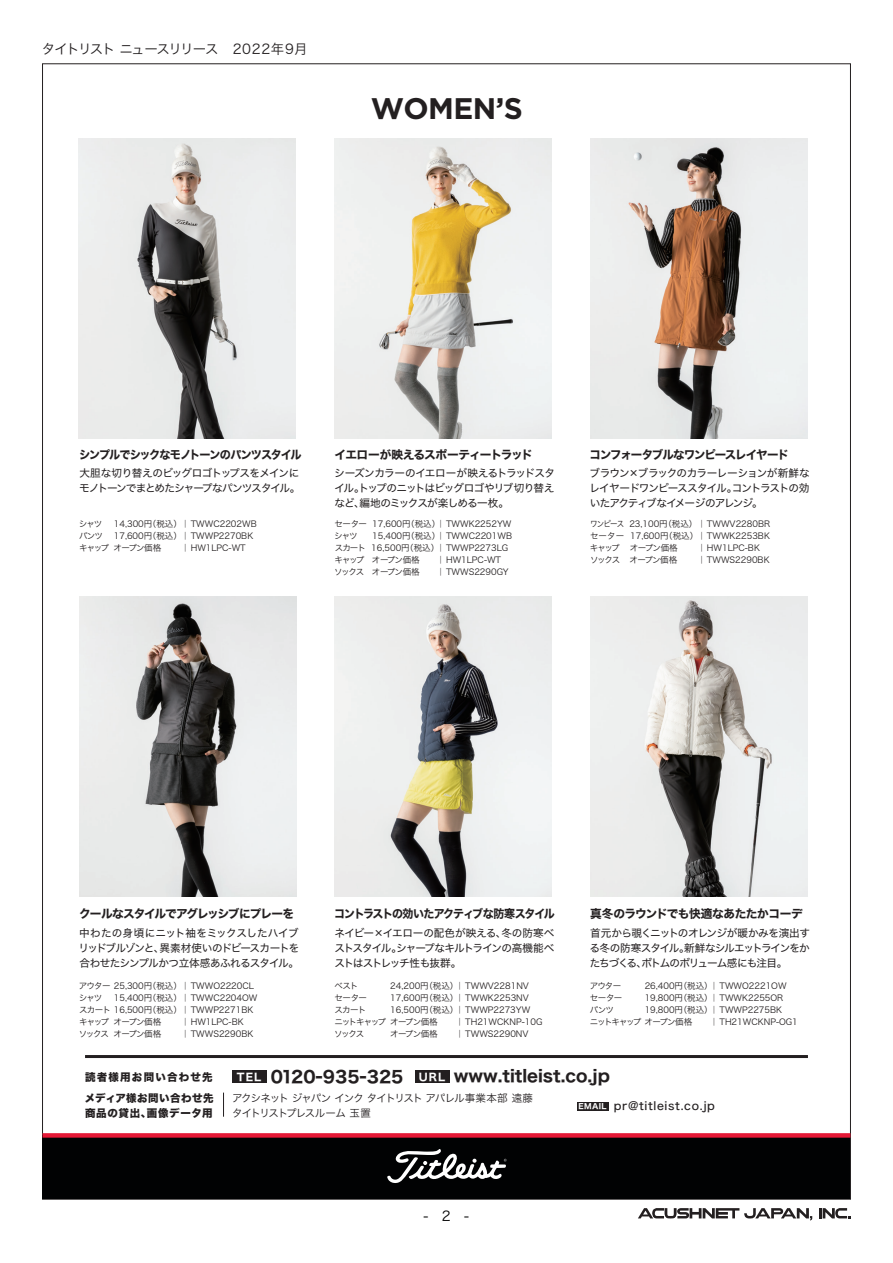
<style>
.page{position:relative;width:893px;height:1263px;background:#fff}
.page>*{position:absolute;margin:0;border:0;box-sizing:border-box;transform-origin:0 0}
.t1{font:700 29.7px "Gotham";letter-spacing:-.02em;color:#231f20}
.t2{font:16.5px "Hiragino Sans W7";color:#231f20}
.t3{font:13.5px "Hira Kaku Pro W3";letter-spacing:-.08em;color:#231f20}
.t4{font:13.5px "Hira Kaku Pro N W3";color:#030303}
.t5{font:11.7px "Hiragino Sans W7";letter-spacing:-.085em;color:#231f20}
.t6{font:11.7px "Hiragino Sans W7";letter-spacing:-.085em;color:#231f20;scale:.95 1}
.t7{font:11.7px "Hiragino Sans W7";letter-spacing:-.085em;color:#231f20;scale:.94 1}
.t8{font:11.7px "Hiragino Sans W7";letter-spacing:-.045em;color:#231f20}
.t9{font:11.25px "Hiragino Sans W5";letter-spacing:.06em;color:#231f20}
.t10{font:10.65px/14.9px "Hiragino Sans W4";letter-spacing:-.08em;color:#231f20;text-align:justify}
.t11{font:10.5px/15px "Hiragino Sans W3";letter-spacing:-.1em;color:#231f20}
.t12{font:10.5px/14.9px "Hira Kaku Std N W8";letter-spacing:.06em;color:#231f20}
.t13{font:10.5px "Hira Kaku Std N W8";letter-spacing:.115em;color:#231f20}
.t14{font:8.55px/12px "Hiragino Sans W3";color:#231f20}
.t15{font:8.55px "Hiragino Sans W3";letter-spacing:-.105em;color:#231f20}
.s1{font-family:"Hira Kaku Pro N W3"}
.s2{font-size:10.5px;color:#fff}
.s3{font-family:"Hiragino Sans W7";font-size:7.5px;color:#fff}
</style>
<div class="page">
<svg style="left:819px;top:1208px;width:31px;height:10px"></svg>
<svg style="left:638px;top:1208px;width:174px;height:12px"></svg>
<div style="left:43px;top:1135px;width:807px;height:64px;background:#010203"></div>
<div style="left:43px;top:1133px;width:807px;height:5px;background:#e51836"></div>
<svg style="left:387px;top:1149px;width:120px;height:34px"></svg>
<hr style="left:85px;top:1055px;width:723px;height:3px;background:#231f20">
<div style="left:233px;top:1070px;width:34px;height:13px;background:#231f20"></div>
<div style="left:415px;top:1070px;width:34px;height:13px;background:#231f20"></div>
<div style="left:577px;top:1102px;width:32px;height:9px;background:#231f20"></div>
<svg style="left:223px;top:1092px;width:1px;height:25px"></svg>
<img style="left:79px;top:597px;width:217px;height:299px">
<img style="left:335px;top:597px;width:217px;height:299px">
<img style="left:590px;top:597px;width:217px;height:299px">
<img style="left:78px;top:139px;width:217px;height:299px">
<img style="left:335px;top:139px;width:217px;height:299px">
<img style="left:590px;top:139px;width:217px;height:299px">
<h3 class="t3" style="left:42px;top:37px;width:267px">タイトリスト ニュースリリース　2022年9月</h3>
<h1 class="t1" style="left:371px;top:89px;width:153px">WOMEN’S</h1>
<h3 class="t6" style="left:79px;top:445px;width:236px">シンプルでシックなモノトーンのパンツスタイル</h3>
<h3 class="t5" style="left:334px;top:445px;width:200px">イエローが映えるスポーティートラッド</h3>
<h3 class="t5" style="left:590px;top:445px;width:201px">コンフォータブルなワンピースレイヤード</h3>
<p class="t10" style="left:79px;top:465px;width:223px">大胆な切り替えのビッグロゴトップスをメインにモノトーンでまとめたシャープなパンツスタイル。</p>
<p class="t10" style="left:334px;top:465px;width:222px">シーズンカラーのイエローが映えるトラッドスタイル。トップのニットはビッグロゴやリブ切り替えなど、編地のミックスが楽しめる一枚。</p>
<p class="t10" style="left:589px;top:465px;width:222px">ブラウン×ブラックのカラーレーションが新鮮なレイヤードワンピーススタイル。コントラストの効いたアクティブなイメージのアレンジ。</p>
<p class="t14" style="left:79px;top:517px;width:25px">シャツ</p>
<p class="t14" style="left:114px;top:517px;width:144px">14,300円（税込）｜ TWWC2202WB</p>
<p class="t14" style="left:79px;top:529px;width:25px">パンツ</p>
<p class="t14" style="left:79px;top:529px;width:176px;text-indent:35px">17,600円（税込）｜ TWWP2270BKキャップ オープン価格</p>
<p class="t14" style="left:181px;top:541px;width:66px">｜ HW1LPC-WT</p>
<p class="t14" style="left:334px;top:517px;width:179px">セーター 17,600円（税込）｜ TWWK2252YWシャツ</p>
<p class="t14" style="left:334px;top:529px;width:179px;text-indent:38px">15,400円（税込）｜ TWWC2201WB<span class="s1">スカート</span> 16,500円（税込）｜ TWWP2273LGキャップ オープン価格</p>
<p class="t14" style="left:436px;top:553px;width:66px">｜ HW1LPC-WT</p>
<p class="t14" style="left:590px;top:517px;width:182px;text-align:justify"><span class="s1">ワンピース</span> 23,100円（税込）｜ TWWV2280BR<span class="s1">セーター</span> 17,600円（税込）｜ TWWK2253BKキャップ オープン価格</p>
<p class="t14" style="left:697px;top:541px;width:64px">｜ HW1LPC-BK</p>
<p class="t14" style="left:590px;top:553px;width:89px"><span class="s1">ソックス</span> オープン価格</p>
<p class="t14" style="left:697px;top:553px;width:74px">｜ TWWS2290BK</p>
<p class="t15" style="left:334px;top:564px;width:87px">ソックス オープン価格</p>
<p class="t14" style="left:436px;top:565px;width:74px">｜ TWWS2290GY</p>
<h3 class="t5" style="left:79px;top:904px;width:217px">クールなスタイルでアグレッシブにプレーを</h3>
<h3 class="t7" style="left:334px;top:904px;width:236px">コントラストの効いたアクティブな防寒スタイル</h3>
<h3 class="t8" style="left:590px;top:904px;width:214px">真冬のラウンドでも快適なあたたかコーデ</h3>
<p class="t10" style="left:78px;top:925px;width:222px">中わたの身頃にニット袖をミックスしたハイブリッドブルゾンと、異素材使いのドビースカートを合わせたシンプルかつ立体感あふれるスタイル。</p>
<p class="t10" style="left:334px;top:925px;width:222px">ネイビー×イエローの配色が映える、冬の防寒ベストスタイル。シャープなキルトラインの高機能ベストはストレッチ性も抜群。</p>
<p class="t10" style="left:590px;top:925px;width:222px">首元から覗くニットのオレンジが暖かみを演出する冬の防寒スタイル。新鮮なシルエットラインをかたちづくる、ボトムのボリューム感にも注目。</p>
<p class="t14" style="left:79px;top:979px;width:177px">アウター 25,300円（税込）｜ TWWO2220CLシャツ</p>
<p class="t14" style="left:79px;top:991px;width:180px;text-indent:35px">15,400円（税込）｜ TWWC2204OWスカート 16,500円（税込）｜ TWWP2271BKキャップ オープン価格</p>
<p class="t14" style="left:181px;top:1015px;width:64px">｜ HW1LPC-BK</p>
<p class="t14" style="left:335px;top:979px;width:25px">ベスト</p>
<p class="t14" style="left:390px;top:979px;width:140px">24,200円（税込）｜ TWWV2281NV</p>
<p class="t14" style="left:334px;top:991px;width:34px">セーター</p>
<p class="t14" style="left:390px;top:991px;width:140px">17,600円（税込）｜ TWWK2253NV</p>
<p class="t14" style="left:334px;top:1003px;width:33px">スカート</p>
<p class="t14" style="left:334px;top:1003px;width:197px;text-indent:56px">16,500円（税込）｜ TWWP2273YWニットキャップ オープン価格</p>
<p class="t14" style="left:456px;top:1015px;width:88px">｜ TH21WCKNP-10G</p>
<p class="t14" style="left:590px;top:979px;width:33px">アウター</p>
<p class="t14" style="left:645px;top:979px;width:143px">26,400円（税込）｜ TWWO2221OW</p>
<p class="t14" style="left:590px;top:991px;width:34px">セーター</p>
<p class="t14" style="left:645px;top:991px;width:140px">19,800円（税込）｜ TWWK2255OR</p>
<p class="t14" style="left:590px;top:1003px;width:25px">パンツ</p>
<p class="t14" style="left:590px;top:1003px;width:194px;text-indent:55px">19,800円（税込）｜ TWWP2275BKニットキャップ オープン価格</p>
<p class="t14" style="left:710px;top:1015px;width:89px">｜ TH21WCKNP-OG1</p>
<p class="t15" style="left:79px;top:1026px;width:84px">ソックス オープン価格</p>
<p class="t14" style="left:181px;top:1027px;width:74px">｜ TWWS2290BK</p>
<p class="t14" style="left:334px;top:1027px;width:32px">ソックス</p>
<p class="t14" style="left:390px;top:1027px;width:49px">オープン価格</p>
<p class="t14" style="left:456px;top:1027px;width:74px">｜ TWWS2290NV</p>
<p class="t13" style="left:85px;top:1071px;width:129px">読者様用お問い合わせ先</p>
<h2 class="t2" style="left:237px;top:1062px;width:374px"><span class="s2">TEL</span> 0120-935-325 <span class="s2">URL</span> www.titleist.co.jp</h2>
<p class="t12" style="left:85px;top:1091px;width:130px">メディア様お問い合わせ先商品の貸出、画像データ用</p>
<h3 class="t9" style="left:579px;top:1096px;width:138px"><span class="s3">EMAIL</span> pr@titleist.co.jp</h3>
<p class="t11" style="left:232px;top:1089px;width:303px">アクシネット ジャパン インク タイトリスト アパレル事業本部 遠藤タイトリストプレスルーム 玉置</p>
<h3 class="t4" style="left:424px;top:1204px;width:47px">-　2 -</h3>
</div>
